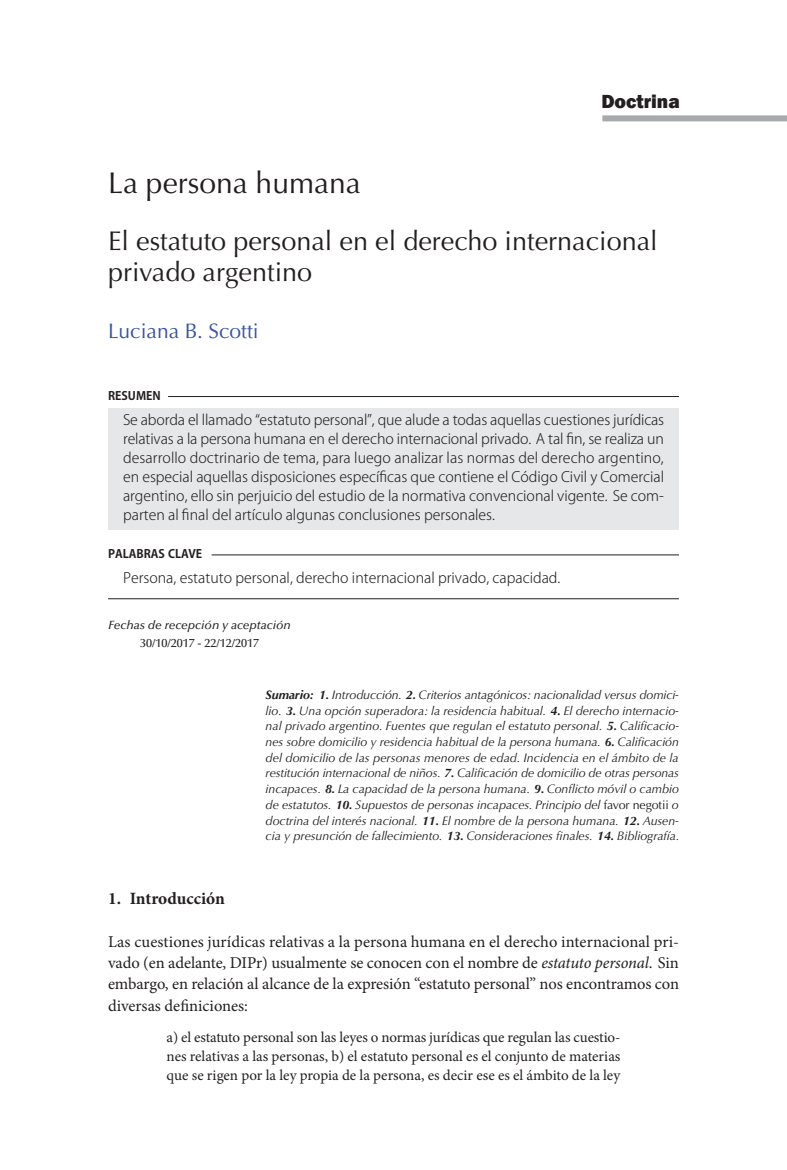
<style>
.page{position:relative;width:787px;height:1170px;background:#fff}
.page>*{position:absolute;margin:0;border:0;box-sizing:border-box;transform-origin:0 0}
.t1{font:30px "Optima";color:#231f20}
.t2{font:27px/30.3px "Optima";color:#231f20}
.t3{font:21px "Optima";color:#3853a3}
.t4{font:800 19.5px "Franklin Gothic";color:#231f20}
.t5{font:700 17.25px "Minion Pro";letter-spacing:-.005em;color:#231f20}
.t6{font:16.5px/21.3px "Minion Pro";letter-spacing:-.005em;color:#231f20;text-align:justify}
.t7{font:15px/19px "Minion Pro";color:#231f20;text-align:justify}
.t8{font:300 14.25px/19px "Koz Go Pro";color:#231f20;text-align:justify}
.t9{font:italic 12.3px/15.8px "Optima";letter-spacing:-.005em;color:#231f20;text-align:justify}
.t10{font:italic 500 12px "Optima";color:#231f20}
.t11{font:500 12px "Optima";color:#231f20}
.t12{font:700 11.7px "Koz Go Pro";color:#231f20}
.s1{font-weight:700}
.s2{font-style:normal}
.s3{font-style:italic}
</style>
<div class="page">
<div style="left:108px;top:408px;width:571px;height:122px;background:#e6e7e9"></div>
<hr style="left:168px;top:396px;width:511px;height:1px;background:#231f20">
<hr style="left:212px;top:554px;width:467px;height:1px;background:#231f20">
<hr style="left:108px;top:598px;width:571px;height:1px;background:#231f20">
<div style="left:602px;top:115px;width:185px;height:6px;background:#a8a9ad"></div>
<h3 class="t4" style="left:601px;top:88px;width:80px">Doctrina</h3>
<h1 class="t1" style="left:108px;top:165px;width:254px">La persona humana</h1>
<h2 class="t2" style="left:108px;top:226px;width:551px">El estatuto personal en el derecho internacional privado argentino</h2>
<h3 class="t3" style="left:108px;top:319px;width:152px">Luciana B. Scotti</h3>
<p class="t12" style="left:108px;top:388px;width:54px">RESUMEN</p>
<p class="t8" style="left:123px;top:410px;width:542px">Se aborda el llamado “estatuto personal”, que alude a todas aquellas cuestiones jurídicas relativas a la persona humana en el derecho internacional privado. A tal fin, se realiza un desarrollo doctrinario de tema, para luego analizar las normas del derecho argentino, en especial aquellas disposiciones específicas que contiene el Código Civil y Comercial argentino, ello sin perjuicio del estudio de la normativa convencional vigente. Se com&shy;parten al final del artículo algunas conclusiones personales.</p>
<p class="t12" style="left:108px;top:546px;width:96px">PALABRAS CLAVE</p>
<p class="t8" style="left:123px;top:568px;width:439px">Persona, estatuto personal, derecho internacional privado, capacidad.</p>
<p class="t10" style="left:108px;top:617px;width:184px">Fechas de recepción y aceptación</p>
<p class="t11" style="left:140px;top:636px;width:121px">30/10/2017 - 22/12/2017</p>
<p class="t9" style="left:265px;top:686px;width:415px"><span class="s1">Sumario: 1.</span> Introducción. <span class="s1">2.</span> Criterios antagónicos: nacionalidad versus domici&shy;lio. <span class="s1">3.</span> Una opción superadora: la residencia habitual. <span class="s1">4.</span> El derecho internacio&shy;nal privado argentino. Fuentes que regulan el estatuto personal. <span class="s1">5.</span> Calificacio&shy;nes sobre domicilio y residencia habitual de la persona humana. <span class="s1">6.</span> Calificación del domicilio de las personas menores de edad. Incidencia en el ámbito de la restitución internacional de niños. <span class="s1">7.</span> Calificación de domicilio de otras personas incapaces. <span class="s1">8.</span> La capacidad de la persona humana. <span class="s1">9.</span> Conflicto móvil o cambio de estatutos. <span class="s1">10.</span> Supuestos de personas incapaces. Principio del <span class="s2">favor negotii</span> o doctrina del interés nacional. <span class="s1">11.</span> El nombre de la persona humana. <span class="s1">12.</span> Ausen&shy;cia y presunción de fallecimiento. <span class="s1">13.</span> Consideraciones finales. <span class="s1">14.</span> Bibliografía.</p>
<h3 class="t5" style="left:108px;top:886px;width:118px">1. Introducción</h3>
<p class="t6" style="left:108px;top:930px;width:572px">Las cuestiones jurídicas relativas a la persona humana en el derecho internacional pri&shy;vado (en adelante, DIPr) usualmente se conocen con el nombre de <span class="s3">estatuto personal</span>. Sin embargo, en relación al alcance de la expresión “estatuto personal” nos encontramos con diversas definiciones:</p>
<p class="t7" style="left:166px;top:1027px;width:455px">a) el estatuto personal son las leyes o normas jurídicas que regulan las cuestio&shy;nes relativas a las personas, b) el estatuto personal es el conjunto de materias que se rigen por la ley propia de la persona, es decir ese es el ámbito de la ley</p>
</div>
